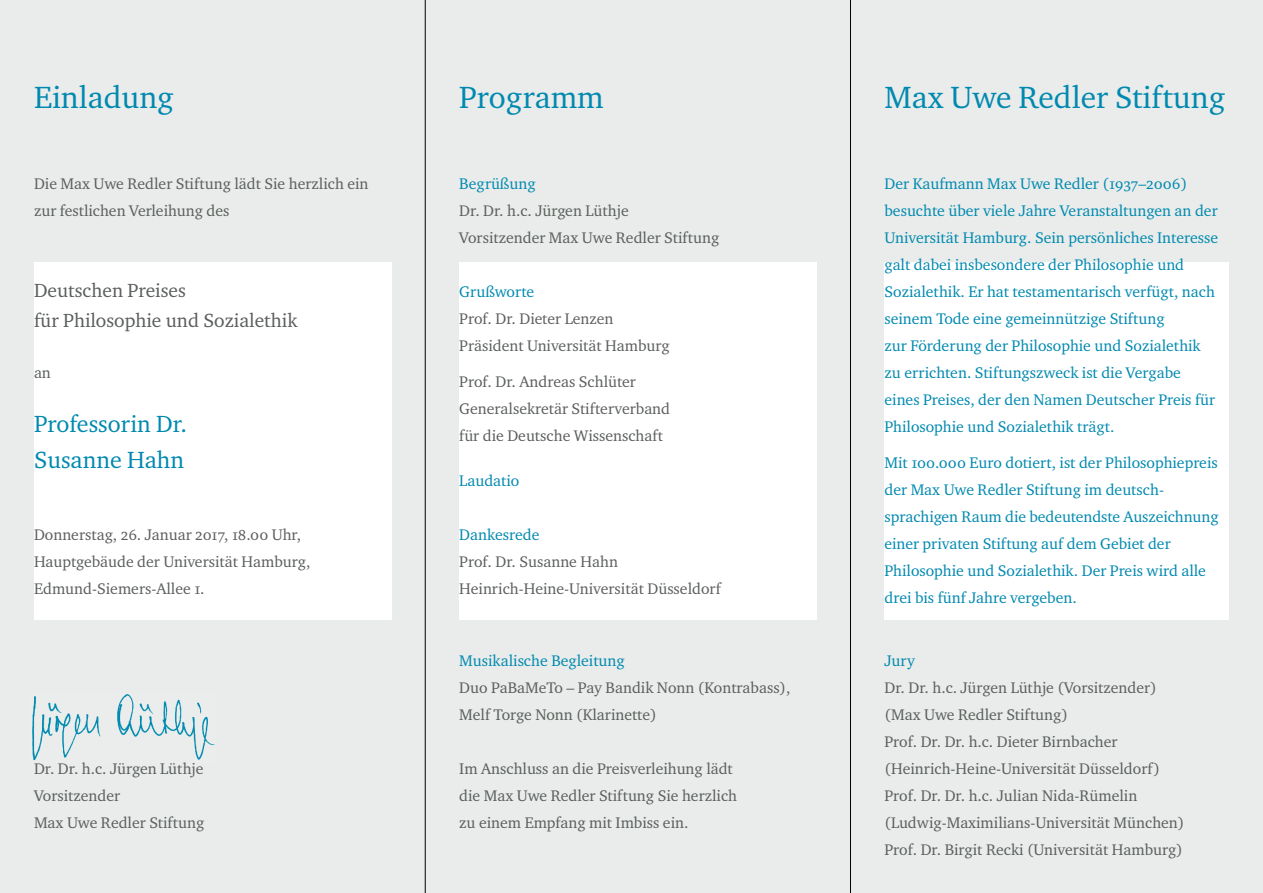
<style>
.page{position:relative;width:1263px;height:893px;background:#e9ecea}
.page>*{position:absolute;margin:0;border:0;box-sizing:border-box;transform-origin:0 0}
.t1{font:31.5px "Charter ITC Std";color:#0089b0}
.t2{font:24px/36px "Charter ITC Std";color:#0089b0}
.t3{font:19.5px/30px "Charter ITC Std";color:#5b5f5c}
.t4{font:15.75px/27px "Charter ITC Std";color:#5b5f5c}
.t5{font:15.75px/27px "Charter ITC Std";color:#0089b0}
.s1{color:#0089b0}
</style>
<div class="page">
<img style="left:32px;top:694px;width:183px;height:67px">
<div style="left:34px;top:262px;width:357px;height:357px;background:#fff"></div>
<div style="left:459px;top:262px;width:357px;height:357px;background:#fff"></div>
<div style="left:884px;top:262px;width:345px;height:357px;background:#fff"></div>
<hr style="left:425px;top:0;width:1px;height:893px;background:#000">
<hr style="left:850px;top:0;width:1px;height:893px;background:#000">
<p class="t1" style="left:34px;top:78px;width:141px">Einladung</p>
<p class="t1" style="left:459px;top:78px;width:146px">Programm</p>
<p class="t1" style="left:884px;top:78px;width:342px">Max Uwe Redler Stiftung</p>
<p class="t4" style="left:34px;top:170px;width:336px">Die Max Uwe Redler Stiftung lädt Sie herzlich ein zur festlichen Verleihung des</p>
<p class="t3" style="left:34px;top:275px;width:265px">Deutschen Preises<br>für Philosophie und Sozialethik</p>
<p class="t4" style="left:34px;top:359px;width:18px">an</p>
<p class="t2" style="left:34px;top:405px;width:155px">Professorin Dr.<br>Susanne Hahn</p>
<p class="t4" style="left:34px;top:521px;width:278px">Donnerstag, 26. Januar 2017, 18.00 Uhr,<br>Hauptgebäude der Universität Hamburg,<br>Edmund-Siemers-Allee 1.</p>
<p class="t4" style="left:34px;top:755px;width:171px">Dr. Dr. h.c. Jürgen Lüthje</p>
<p class="t4" style="left:34px;top:782px;width:88px">Vorsitzender</p>
<p class="t4" style="left:34px;top:809px;width:172px">Max Uwe Redler Stiftung</p>
<p class="t4" style="left:459px;top:170px;width:261px"><span class="s1">Begrüßung<br></span>Dr. Dr. h.c. Jürgen Lüthje<br>Vorsitzender Max Uwe Redler Stiftung</p>
<p class="t4" style="left:459px;top:278px;width:212px"><span class="s1">Grußworte<br></span>Prof. Dr. Dieter Lenzen<br>Präsident Universität Hamburg</p>
<p class="t4" style="left:459px;top:368px;width:212px">Prof. Dr. Andreas Schlüter<br>Generalsekretär Stifterverband für die Deutsche Wissenschaft</p>
<p class="t5" style="left:459px;top:467px;width:62px">Laudatio</p>
<p class="t4" style="left:459px;top:521px;width:263px"><span class="s1">Dankesrede<br></span>Prof. Dr. Susanne Hahn<br>Heinrich-Heine-Universität Düsseldorf</p>
<p class="t4" style="left:459px;top:647px;width:333px"><span class="s1">Musikalische Begleitung<br></span>Duo PaBaMeTo – Pay Bandik Nonn (Kontrabass),<br>Melf Torge Nonn (Klarinette)</p>
<p class="t4" style="left:459px;top:755px;width:279px">Im Anschluss an die Preisverleihung lädt die Max Uwe Redler Stiftung Sie herzlich zu einem Empfang mit Imbiss ein.</p>
<p class="t5" style="left:884px;top:170px;width:335px">Der Kaufmann Max Uwe Redler (1937–2006) besuchte über viele Jahre Veranstaltungen an der Universität Hamburg. Sein persönliches Interesse galt dabei insbesondere der Philosophie und Sozialethik. Er hat testamentarisch verfügt, nach seinem Tode eine gemeinnützige Stiftung<br>zur Förderung der Philosophie und Sozialethik zu errichten. Stiftungszweck ist die Vergabe eines Preises, der den Namen Deutscher Preis für Philosophie und Sozialethik trägt.</p>
<p class="t5" style="left:884px;top:449px;width:336px">Mit 100.000 Euro dotiert, ist der Philosophiepreis der Max Uwe Redler Stiftung im deutsch&shy;sprachigen Raum die bedeutendste Auszeichnung einer privaten Stiftung auf dem Gebiet der Philosophie und Sozialethik. Der Preis wird alle drei bis fünf Jahre vergeben.</p>
<p class="t4" style="left:884px;top:647px;width:274px"><span class="s1">Jury<br></span>Dr. Dr. h.c. Jürgen Lüthje (Vorsitzender) (Max Uwe Redler Stiftung)</p>
<p class="t4" style="left:884px;top:728px;width:277px">Prof. Dr. Dr. h.c. Dieter Birnbacher (Heinrich-Heine-Universität Düsseldorf)</p>
<p class="t4" style="left:884px;top:782px;width:301px">Prof. Dr. Dr. h.c. Julian Nida-Rümelin (Ludwig-Maximilians-Universität München)</p>
<p class="t4" style="left:884px;top:836px;width:300px">Prof. Dr. Birgit Recki (Universität Hamburg)</p>
</div>
